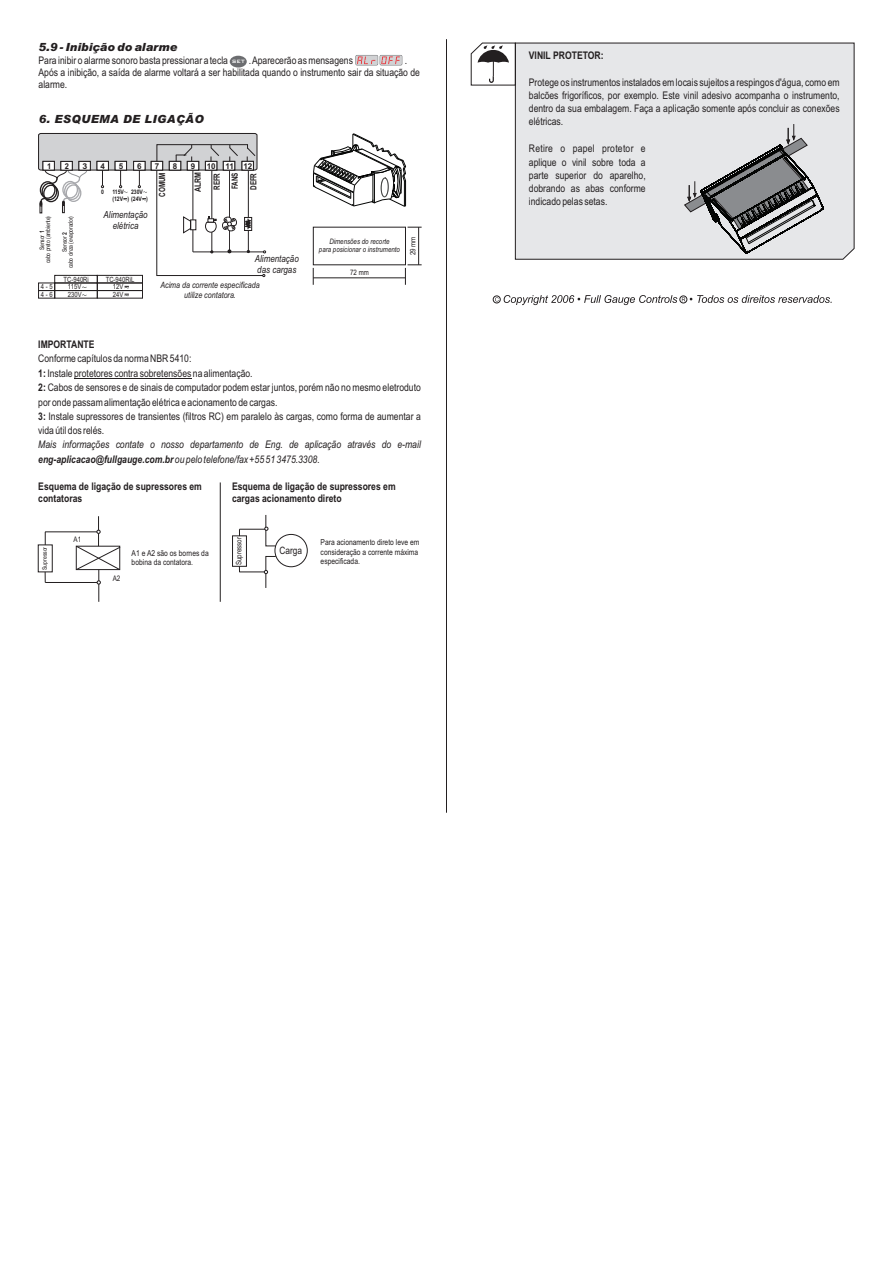
<style>
.page{position:relative;width:893px;height:1263px;background:#fff}
.page>*{position:absolute;margin:0;border:0;box-sizing:border-box;transform-origin:0 0}
.t1{font:italic 900 11.25px "Arial";color:#231f20}
.t2{font:italic 900 11.25px "Arial";letter-spacing:.025em;color:#231f20}
.t3{font:10.5px/13px "Arial Narrow";color:#231f20}
.t4{font:italic 10.5px/14.4px "Arial Narrow";color:#231f20}
.t5{font:700 10.5px/12px "Arial Narrow";color:#231f20}
.t6{font:10.2px "Arial Narrow";color:#231f20}
.t7{font:italic 9.75px/10.9px "Arial Narrow";color:#231f20;text-align:center}
.t8{font:italic 8.7px/9.8px "Arial Narrow";color:#231f20;text-align:center}
.t9{font:700 8.55px "Arial Narrow";letter-spacing:-.025em;color:#231f20;scale:.9 1}
.t10{font:700 8.55px "Arial Narrow";letter-spacing:-.025em;color:#231f20}
.t11{font:8.25px/9.3px "Arial Narrow";color:#231f20}
.t12{font:700 7.95px "Arial";color:#231f20}
.t13{font:7.95px "Lucida Console";color:#231f20;scale:.94 1}
.t14{font:700 7.95px "Arial";color:#231f20;scale:.94 1}
.t15{font:7.95px "Lucida Console";color:#231f20;scale:1.1 1}
.t16{font:7.65px "Arial Narrow";color:#231f20}
.t17{font:italic 7.5px/8.4px "Arial Narrow";color:#231f20;text-align:center}
.t18{font:7.5px "Arial Narrow";color:#231f20}
.t19{font:7.2px/7.6px "Arial Narrow";color:#231f20}
.t20{font:500 6.3px "Bank Gothic BT";color:#fff;scale:.95 1}
.t21{font:6.15px/6px "Arial Narrow";letter-spacing:-.025em;color:#231f20;text-align:center}
.t22{font:700 6.15px/7.1px "Arial Narrow";color:#231f20}
.t23{font:6.15px "Arial Narrow";color:#231f20}
.s1{font-family:"Arial";font-weight:700}
.s2{font-weight:700}
</style>
<div class="page">
<hr style="left:446px;top:39px;width:1px;height:774px;background:#231f20">
<hr style="left:74px;top:378px;width:117px;height:1px;background:#231f20">
<hr style="left:98px;top:516px;width:1px;height:30px;background:#231f20">
<hr style="left:98px;top:570px;width:1px;height:32px;background:#231f20">
<div style="left:38px;top:544px;width:15px;height:28px;border:1px solid #231f20"></div>
<hr style="left:45px;top:532px;width:54px;height:1px;background:#231f20">
<hr style="left:45px;top:582px;width:54px;height:1px;background:#231f20">
<svg style="left:45px;top:532px;width:1px;height:13px"></svg>
<svg style="left:97px;top:580px;width:4px;height:4px"></svg>
<svg style="left:97px;top:530px;width:4px;height:4px"></svg>
<svg style="left:76px;top:546px;width:45px;height:24px"></svg>
<div style="left:275px;top:534px;width:32px;height:33px;background:#fff;border:1px solid #231f20;border-radius:50%"></div>
<div style="left:232px;top:535px;width:15px;height:32px;border:1px solid #231f20"></div>
<svg style="left:239px;top:556px;width:37px;height:32px"></svg>
<svg style="left:239px;top:515px;width:37px;height:31px"></svg>
<hr style="left:220px;top:482px;width:1px;height:120px;background:#231f20">
<div style="left:515px;top:43px;width:339px;height:217px;background:#e6e7e9"></div>
<svg style="left:471px;top:43px;width:45px;height:42px"></svg>
<div style="left:493px;top:296px;width:7px;height:7px;border:1px solid #231f20;border-radius:50%"></div>
<svg style="left:495px;top:295px;width:337px;height:10px"></svg>
<svg style="left:684px;top:124px;width:140px;height:131px;background:#aeafb1"></svg>
<div style="left:230px;top:56px;width:17px;height:12px;background:#6c6d70;border-radius:50%"></div>
<div style="left:355px;top:55px;width:23px;height:10px;border:1px solid #6c6d70"></div>
<svg style="left:356px;top:55px;width:22px;height:10px"></svg>
<svg style="left:357px;top:57px;width:18px;height:7px"></svg>
<svg style="left:380px;top:55px;width:22px;height:10px"></svg>
<svg style="left:381px;top:57px;width:19px;height:7px"></svg>
<div style="left:38px;top:283px;width:17px;height:8px;border:1px solid #231f20"></div>
<div style="left:38px;top:290px;width:17px;height:8px;border:1px solid #231f20"></div>
<div style="left:55px;top:275px;width:42px;height:8px;border:1px solid #231f20"></div>
<div style="left:55px;top:290px;width:42px;height:8px;border:1px solid #231f20"></div>
<div style="left:97px;top:275px;width:46px;height:8px;border:1px solid #231f20"></div>
<div style="left:97px;top:290px;width:46px;height:8px;border:1px solid #231f20"></div>
<hr style="left:313px;top:278px;width:92px;height:1px;background:#231f20">
<svg style="left:313px;top:133px;width:93px;height:74px"></svg>
<hr style="left:418px;top:227px;width:1px;height:38px;background:#231f20">
<svg style="left:408px;top:227px;width:14px;height:1px"></svg>
<svg style="left:313px;top:268px;width:1px;height:17px"></svg>
<svg style="left:405px;top:265px;width:17px;height:20px"></svg>
<hr style="left:156px;top:170px;width:1px;height:106px;background:#231f20">
<hr style="left:157px;top:275px;width:106px;height:1px;background:#231f20">
<svg style="left:38px;top:133px;width:228px;height:120px"></svg>
<p class="t1" style="left:39px;top:43px;width:140px">5.9 - Inibição do alarme</p>
<p class="t3" style="left:39px;top:55px;width:191px">Para inibir o alarme sonoro basta pressionar a tecla</p>
<p class="t3" style="left:249px;top:55px;width:106px">. Aparecerão as mensagens</p>
<p class="t3" style="left:39px;top:56px;width:383px;line-height:11.9px;text-indent:366px">.<br>Após a inibição, a saída de alarme voltará a ser habilitada quando o instrumento sair da situação de alarme.</p>
<p class="t20" style="left:232px;top:59px;width:15px">SET</p>
<p class="t2" style="left:39px;top:115px;width:167px">6. ESQUEMA DE LIGAÇÃO</p>
<p class="t13" style="left:46px;top:163px;width:7px">1<span class="s1">1</span></p>
<p class="t14" style="left:65px;top:163px;width:6px">2</p>
<p class="t15" style="left:82px;top:162px;width:6px">3</p>
<p class="t12" style="left:101px;top:163px;width:6px">4</p>
<p class="t12" style="left:119px;top:163px;width:6px">5</p>
<p class="t12" style="left:137px;top:163px;width:6px">6</p>
<p class="t13" style="left:155px;top:163px;width:6px">7</p>
<p class="t12" style="left:173px;top:163px;width:6px">8</p>
<p class="t12" style="left:191px;top:163px;width:6px">9</p>
<p class="t12" style="left:207px;top:163px;width:47px">10 11 12</p>
<p class="t10" style="left:195px;top:192px;width:21px;rotate:-90deg">ALRM</p>
<p class="t21" style="left:39px;top:263px;width:49px;rotate:-90deg">Sensor <span class="s2">1<br></span>cabo preto (ambiente)</p>
<p class="t9" style="left:232px;top:189px;width:20px;rotate:-90deg">FANS</p>
<p class="t9" style="left:159px;top:197px;width:28px;rotate:-90deg">COMUM</p>
<p class="t9" style="left:214px;top:190px;width:20px;rotate:-90deg">REFR</p>
<p class="t9" style="left:250px;top:190px;width:20px;rotate:-90deg">DEFR</p>
<p class="t22" style="left:101px;top:189px;width:4px">0</p>
<p class="t22" style="left:112px;top:189px;width:37px">115V<br>(12V ) (24V )</p>
<p class="t22" style="left:131px;top:189px;width:13px">230V</p>
<p class="t7" style="left:104px;top:210px;width:45px">Alimentação elétrica</p>
<p class="t21" style="left:62px;top:268px;width:54px;rotate:-90deg">Sensor <span class="s2">2<br></span>cabo cinza (evaporador)</p>
<p class="t7" style="left:255px;top:254px;width:46px;text-align:left">Alimentação das cargas</p>
<p class="t8" style="left:160px;top:281px;width:101px">Acima da corrente especificada utilize contatora.</p>
<p class="t19" style="left:64px;top:276px;width:27px">TC-940Ri</p>
<p class="t19" style="left:106px;top:276px;width:30px">TC-940RiL</p>
<p class="t19" style="left:41px;top:284px;width:13px">4 - 5<br>4 - 6</p>
<p class="t19" style="left:68px;top:284px;width:15px">115V<br>230V</p>
<p class="t19" style="left:113px;top:284px;width:12px">12V<br>24V</p>
<p class="t17" style="left:319px;top:238px;width:83px">Dimensões do recorte<br>para posicionar o instrumento</p>
<p class="t18" style="left:410px;top:255px;width:20px;rotate:-90deg">29 mm</p>
<p class="t18" style="left:350px;top:269px;width:20px">72 mm</p>
<p class="t5" style="left:38px;top:339px;width:58px">IMPORTANTE</p>
<p class="t3" style="left:38px;top:353px;width:384px;line-height:14.4px">Conforme capítulos da norma NBR 5410:<br><span class="s2">1:</span> Instale protetores contra sobretensões na alimentação.<br><span class="s2">2:</span> Cabos de sensores e de sinais de computador podem estar juntos, porém não no mesmo eletroduto por onde passam alimentação elétrica e acionamento de cargas.<br><span class="s2">3:</span> Instale supressores de transientes (filtros RC) em paralelo às cargas, como forma de aumentar a vida útil dos relés.</p>
<p class="t4" style="left:38px;top:438px;width:384px">Mais informações contate o nosso departamento de Eng. de aplicação através do e-mail <span class="s2">eng-aplicacao@fullgauge.com.br</span> ou pelo telefone/fax +55 51 3475.3308.</p>
<p class="t5" style="left:38px;top:481px;width:165px">Esquema de ligação de supressores em contatoras</p>
<p class="t5" style="left:232px;top:481px;width:165px">Esquema de ligação de supressores em cargas acionamento direto</p>
<p class="t23" style="left:42px;top:570px;width:25px;rotate:-90deg">Supressor</p>
<p class="t16" style="left:74px;top:536px;width:9px">A1</p>
<p class="t16" style="left:113px;top:575px;width:9px">A2</p>
<p class="t11" style="left:132px;top:549px;width:79px">A1 e A2 são os bornes da bobina da contatora.</p>
<p class="t16" style="left:236px;top:565px;width:30px;rotate:-90deg">Supressor</p>
<p class="t11" style="left:321px;top:538px;width:100px">Para acionamento direto leve em consideração a corrente máxima especificada.</p>
<p class="t6" style="left:279px;top:547px;width:24px">Carga</p>
<p class="t5" style="left:529px;top:50px;width:76px">VINIL PROTETOR:</p>
<p class="t3" style="left:529px;top:77px;width:312px;text-align:justify">Protege os instrumentos instalados em locais sujeitos a respingos d'água, como em balcões frigoríficos, por exemplo. Este vinil adesivo acompanha o instrumento, dentro da sua embalagem. Faça a aplicação somente após concluir as conexões elétricas.</p>
<p class="t3" style="left:529px;top:143px;width:118px;text-align:justify">Retire o papel protetor e aplique o vinil sobre toda a parte superior do aparelho, dobrando as abas conforme indicado pelas setas.</p>
</div>
